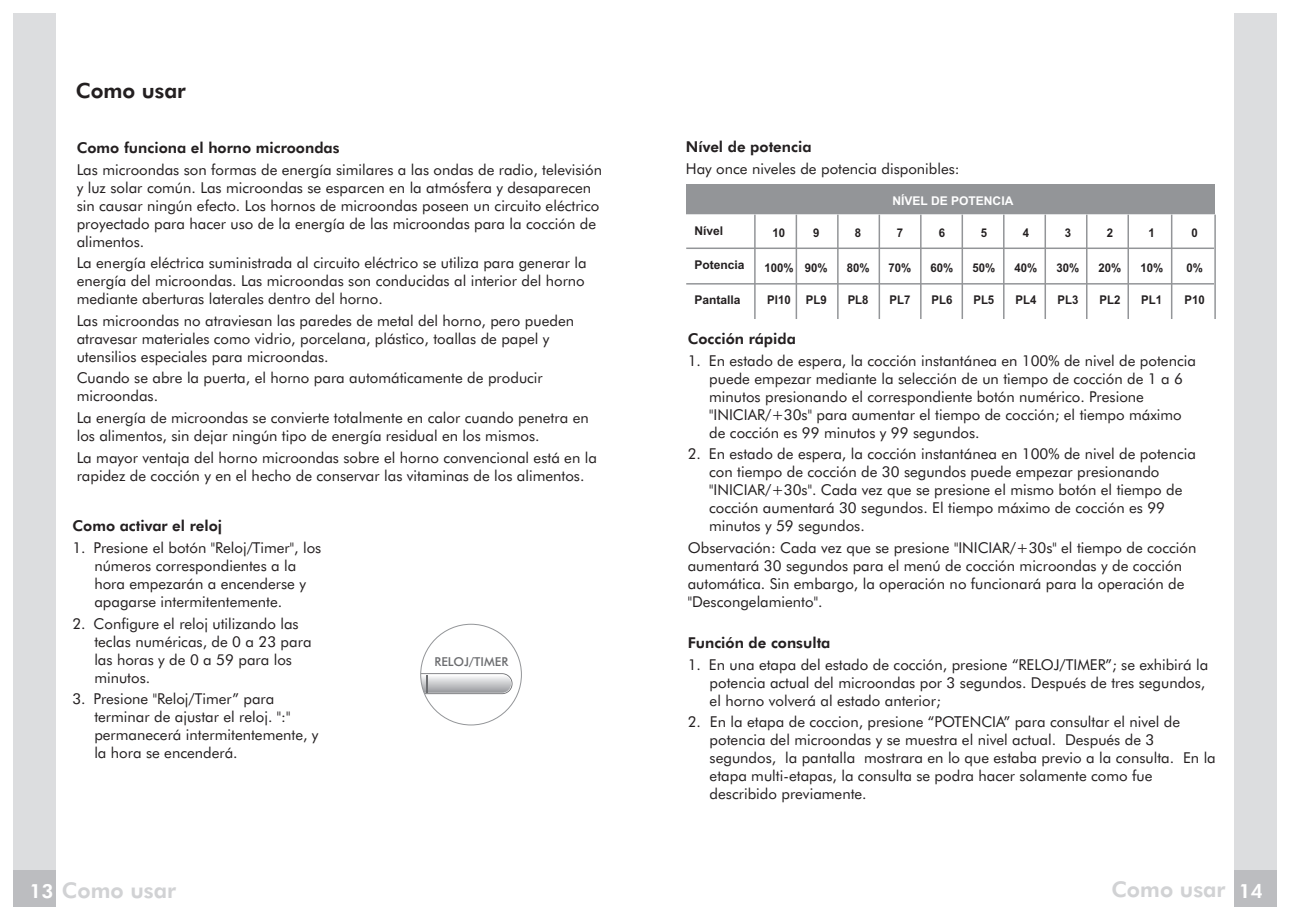
<style>
.page{position:relative;width:1290px;height:920px;background:#fff}
.page>*{position:absolute;margin:0;border:0;box-sizing:border-box;transform-origin:0 0}
.t1{font:800 21.75px "Futura BT";color:#d1d2d4}
.t2{font:800 21px "Futura BT";color:#231f20}
.t3{font:15px/18px "Futura BT";color:#231f20}
.t4{font:800 15px "Futura BT";color:#231f20}
.t5{font:500 12.3px "Futura BT";color:#6c6d70}
.t6{font:700 12px "Arial";color:#231f20;scale:.94 1}
.t7{font:700 12px "Arial";color:#231f20}
.t8{font:700 12px "Arial";color:#fff}
.s1{font-size:19.5px;color:#fff}
</style>
<div class="page">
<div style="left:1234px;top:13px;width:42px;height:893px;background:#dcdddf"></div>
<div style="left:1234px;top:870px;width:42px;height:36px;background:#bcbdc0"></div>
<div style="left:13px;top:13px;width:43px;height:893px;background:#dcdddf"></div>
<div style="left:13px;top:870px;width:43px;height:36px;background:#bcbdc0"></div>
<div style="left:686px;top:184px;width:529px;height:31px;background:#939598"></div>
<hr style="left:686px;top:214px;width:529px;height:2px;background:#fff">
<hr style="left:754px;top:215px;width:1px;height:104px;background:#939598">
<hr style="left:837px;top:215px;width:1px;height:104px;background:#939598">
<hr style="left:795px;top:215px;width:2px;height:104px;background:#939598">
<hr style="left:878px;top:215px;width:2px;height:104px;background:#939598">
<hr style="left:920px;top:215px;width:1px;height:104px;background:#939598">
<hr style="left:961px;top:215px;width:2px;height:104px;background:#939598">
<hr style="left:1003px;top:215px;width:1px;height:104px;background:#939598">
<hr style="left:686px;top:247px;width:528px;height:2px;background:#939598">
<hr style="left:686px;top:283px;width:528px;height:1px;background:#939598">
<hr style="left:1044px;top:215px;width:2px;height:104px;background:#939598">
<hr style="left:1086px;top:215px;width:1px;height:104px;background:#939598">
<hr style="left:1127px;top:215px;width:2px;height:104px;background:#939598">
<hr style="left:1171px;top:215px;width:1px;height:104px;background:#939598">
<hr style="left:1214px;top:215px;width:2px;height:104px;background:#939598">
<svg style="left:421px;top:673px;width:91px;height:21px"></svg>
<h2 class="t2" style="left:76px;top:82px;width:112px">Como usar</h2>
<p class="t4" style="left:77px;top:142px;width:264px">Como funciona el horno microondas</p>
<p class="t3" style="left:77px;top:162px;width:527px">Las microondas son formas de energía similares a las ondas de radio, televisión y luz solar común. Las microondas se esparcen en la atmósfera y desaparecen sin causar ningún efecto. Los hornos de microondas poseen un circuito eléctrico proyectado para hacer uso de la energía de las microondas para la cocción de alimentos.</p>
<p class="t3" style="left:77px;top:255px;width:511px">La energía eléctrica suministrada al circuito eléctrico se utiliza para generar la energía del microondas. Las microondas son conducidas al interior del horno mediante aberturas laterales dentro del horno.</p>
<p class="t3" style="left:77px;top:313px;width:499px">Las microondas no atraviesan las paredes de metal del horno, pero pueden atravesar materiales como vidrio, porcelana, plástico, toallas de papel y utensilios especiales para microondas.</p>
<p class="t3" style="left:77px;top:370px;width:467px">Cuando se abre la puerta, el horno para automáticamente de producir microondas.</p>
<p class="t3" style="left:77px;top:410px;width:513px">La energía de microondas se convierte totalmente en calor cuando penetra en los alimentos, sin dejar ningún tipo de energía residual en los mismos.</p>
<p class="t3" style="left:77px;top:450px;width:522px">La mayor ventaja del horno microondas sobre el horno convencional está en la rapidez de cocción y en el hecho de conservar las vitaminas de los alimentos.</p>
<p class="t4" style="left:72px;top:520px;width:151px">Como activar el reloj</p>
<p class="t3" style="left:94px;top:540px;width:228px;text-indent:-22px">1. Presione el botón "Reloj/Timer", los números correspondientes a la hora empezarán a encenderse y apagarse intermitentemente.</p>
<p class="t3" style="left:94px;top:615px;width:219px;text-indent:-22px">2. Configure el reloj utilizando las teclas numéricas, de 0 a 23 para las horas y de 0 a 59 para los minutos.</p>
<p class="t3" style="left:94px;top:691px;width:226px;text-indent:-22px">3. Presione "Reloj/Timer” para terminar de ajustar el reloj. ":" permanecerá intermitentemente, y la hora se encenderá.</p>
<p class="t5" style="left:434px;top:657px;width:75px">RELOJ/TIMER</p>
<p class="t4" style="left:686px;top:141px;width:127px">Nível de potencia</p>
<p class="t3" style="left:686px;top:161px;width:275px">Hay once niveles de potencia disponibles:</p>
<p class="t8" style="left:892px;top:196px;width:122px">NÍVEL DE POTENCIA</p>
<p class="t7" style="left:694px;top:226px;width:30px">Nível</p>
<p class="t6" style="left:772px;top:228px;width:15px">10</p>
<p class="t6" style="left:813px;top:228px;width:8px">9</p>
<p class="t6" style="left:855px;top:228px;width:8px">8</p>
<p class="t6" style="left:897px;top:228px;width:8px">7</p>
<p class="t6" style="left:938px;top:228px;width:8px">6</p>
<p class="t6" style="left:980px;top:228px;width:8px">5</p>
<p class="t6" style="left:1022px;top:228px;width:8px">4</p>
<p class="t6" style="left:1065px;top:228px;width:8px">3</p>
<p class="t6" style="left:1106px;top:228px;width:8px">2</p>
<p class="t6" style="left:1148px;top:228px;width:8px">1</p>
<p class="t6" style="left:764px;top:263px;width:69px">100% 90%</p>
<p class="t6" style="left:846px;top:263px;width:26px">80%</p>
<p class="t6" style="left:888px;top:263px;width:26px">70%</p>
<p class="t6" style="left:930px;top:263px;width:26px">60%</p>
<p class="t6" style="left:972px;top:263px;width:26px">50%</p>
<p class="t6" style="left:1014px;top:263px;width:26px">40%</p>
<p class="t6" style="left:1056px;top:263px;width:26px">30%</p>
<p class="t6" style="left:1098px;top:263px;width:26px">20%</p>
<p class="t6" style="left:1140px;top:263px;width:26px">10%</p>
<p class="t6" style="left:767px;top:295px;width:26px">Pl10</p>
<p class="t6" style="left:806px;top:295px;width:24px">PL9</p>
<p class="t6" style="left:847px;top:296px;width:24px">PL8</p>
<p class="t6" style="left:889px;top:295px;width:24px">PL7</p>
<p class="t6" style="left:931px;top:295px;width:24px">PL6</p>
<p class="t6" style="left:973px;top:295px;width:24px">PL5</p>
<p class="t6" style="left:1015px;top:295px;width:24px">PL4</p>
<p class="t6" style="left:1057px;top:295px;width:24px">PL3</p>
<p class="t6" style="left:1099px;top:295px;width:24px">PL2</p>
<p class="t6" style="left:1141px;top:295px;width:24px">PL1</p>
<p class="t7" style="left:694px;top:260px;width:52px">Potencia</p>
<p class="t7" style="left:694px;top:295px;width:48px">Pantalla</p>
<p class="t6" style="left:1191px;top:228px;width:8px">0</p>
<p class="t6" style="left:1186px;top:263px;width:19px">0%</p>
<p class="t6" style="left:1184px;top:295px;width:23px">P10</p>
<p class="t4" style="left:688px;top:333px;width:110px">Cocción rápida</p>
<p class="t3" style="left:709px;top:353px;width:488px;text-indent:-21px">1. En estado de espera, la cocción instantánea en 100% de nivel de potencia puede empezar mediante la selección de un tiempo de cocción de 1 a 6 minutos presionando el correspondiente botón numérico. Presione "INICIAR/+30s" para aumentar el tiempo de cocción; el tiempo máximo de cocción es 99 minutos y 99 segundos.</p>
<p class="t3" style="left:709px;top:446px;width:488px;text-indent:-21px">2. En estado de espera, la cocción instantánea en 100% de nivel de potencia con tiempo de cocción de 30 segundos puede empezar presionando "INICIAR/+30s". Cada vez que se presione el mismo botón el tiempo de cocción aumentará 30 segundos. El tiempo máximo de cocción es 99 minutos y 59 segundos.</p>
<p class="t3" style="left:688px;top:540px;width:510px">Observación: Cada vez que se presione "INICIAR/+30s" el tiempo de cocción aumentará 30 segundos para el menú de cocción microondas y de cocción automática. Sin embargo, la operación no funcionará para la operación de "Descongelamiento".</p>
<p class="t4" style="left:688px;top:637px;width:144px">Función de consulta</p>
<p class="t3" style="left:709px;top:657px;width:500px;text-indent:-22px">1. En una etapa del estado de cocción, presione “RELOJ/TIMER”; se exhibirá la potencia actual del microondas por 3 segundos. Después de tres segundos, el horno volverá al estado anterior;</p>
<p class="t3" style="left:709px;top:714px;width:508px;text-indent:-22px">2. En la etapa de coccion, presione “POTENCIA” para consultar el nivel de potencia del microondas y se muestra el nivel actual. Después de 3 segundos, la pantalla mostrara en lo que estaba previo a la consulta. En la etapa multi-etapas, la consulta se podra hacer solamente como fue describido previamente.</p>
<h1 class="t1" style="left:30px;top:881px;width:148px"><span class="s1">13</span> Como usar</h1>
<h1 class="t1" style="left:1111px;top:881px;width:153px">Como usar <span class="s1">14</span></h1>
</div>
